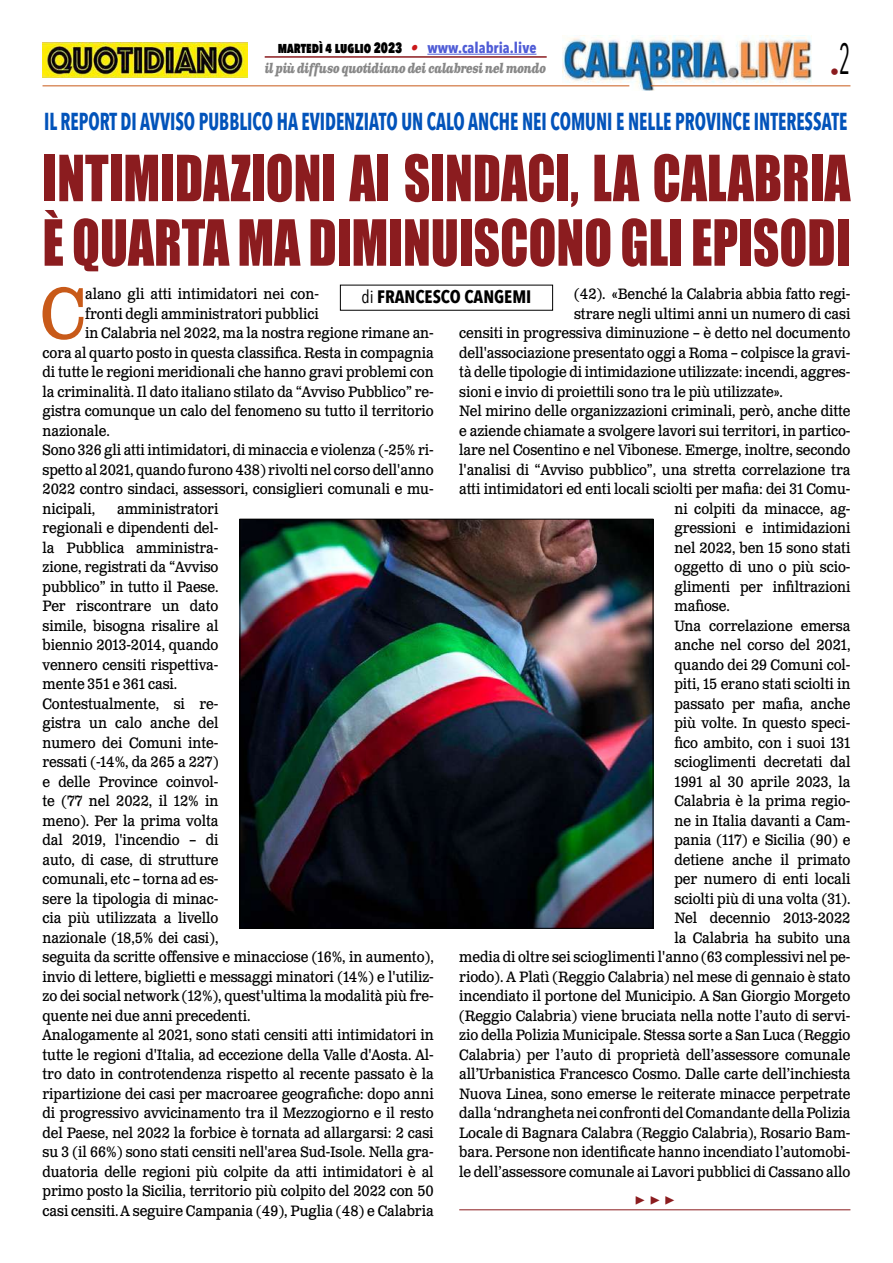
<style>
.page{position:relative;width:893px;height:1263px;background:#fff}
.page>*{position:absolute;margin:0;border:0;box-sizing:border-box;transform-origin:0 0}
.t1{font:71.25px "Clarendon Text Pro";color:#c85a19;scale:.9 1}
.t2{font:58.8px/64.5px "Impact";color:#8b1c1f;scale:.87 1}
.t3{font:700 24.45px "Avenir Next Condensed";color:#0253ba;scale:.75 1}
.t4{font:700 18px "Avenir Next Condensed";color:#000}
.t5{font:700 18px "Minion Pro";color:#8b1c1f}
.t6{font:18px "Avenir Next Condensed";color:#8b1c1f}
.t7{font:15px/19.5px "Clarendon Text Pro";letter-spacing:-.005em;color:#000;scale:.9 1}
.t8{font:800 15px "Avenir Next Condensed";color:#000;scale:.85 1}
.t9{font:italic 700 13.5px "Clarendon Text Pro";letter-spacing:-.05em;color:#878787;scale:.79 1}
.s1{font-family:"Clarendon Text Pro";font-weight:700;font-style:italic;color:#ca181a}
.s2{font-weight:700;color:#4f5cd6}
.s3{font-weight:400}
</style>
<div class="page">
<img style="left:563px;top:36px;width:248px;height:54px">
<hr style="left:43px;top:85px;width:586px;height:1px;background:#c85a19">
<hr style="left:651px;top:85px;width:199px;height:1px;background:#c85a19">
<hr style="left:427px;top:54px;width:109px;height:1px;background:#4f5cd6">
<hr style="left:265px;top:56px;width:282px;height:2px;background:#8b1c1f">
<img style="left:43px;top:43px;width:204px;height:34px">
<hr style="left:459px;top:1209px;width:391px;height:1px;background:#8b1c1f">
<img style="left:242px;top:521px;width:409px;height:405px">
<p class="t8" style="left:278px;top:38px;width:306px">MARTEDÌ 4 LUGLIO 2023 <span class="s1">•</span> <span class="s2">www.calabria.live</span></p>
<p class="t9" style="left:265px;top:60px;width:358px">il più diffuso quotidiano dei calabresi nel mondo</p>
<p class="t6" style="left:830px;top:57px;width:22px">•<sup>2</sup></p>
<h3 class="t3" style="left:44px;top:107px;width:1072px">IL REPORT DI AVVISO PUBBLICO HA EVIDENZIATO UN CALO ANCHE NEI COMUNI E NELLE PROVINCE INTERESSATE</h3>
<h2 class="t2" style="left:43px;top:144px;width:930px">INTIMIDAZIONI AI SINDACI, LA CALABRIA<br>È QUARTA MA DIMINUISCONO GLI EPISODI</h2>
<h1 class="t1" style="left:40px;top:270px;width:52px">C</h1>
<p class="t7" style="left:85px;top:285px;width:261px">alano gli atti intimidatori nei con-</p>
<p class="t7" style="left:574px;top:285px;width:309px">(42). «Benché la Calabria abbia fatto regi-</p>
<p class="t7" style="left:574px;top:304px;width:309px">strare negli ultimi anni un numero di casi</p>
<p class="t7" style="left:459px;top:324px;width:436px">censiti in progressiva diminuzione – è detto nel documento</p>
<p class="t7" style="left:459px;top:343px;width:436px">dell'associazione presentato oggi a Roma – colpisce la gravi-</p>
<p class="t7" style="left:459px;top:363px;width:436px">tà delle tipologie di intimidazione utilizzate: incendi, aggres-</p>
<p class="t7" style="left:459px;top:382px;width:361px">sioni e invio di proiettili sono tra le più utilizzate».</p>
<p class="t7" style="left:459px;top:402px;width:436px">Nel mirino delle organizzazioni criminali, però, anche ditte</p>
<p class="t7" style="left:459px;top:421px;width:436px">e aziende chiamate a svolgere lavori sui territori, in partico-</p>
<p class="t7" style="left:459px;top:441px;width:436px">lare nel Cosentino e nel Vibonese. Emerge, inoltre, secondo</p>
<p class="t7" style="left:459px;top:460px;width:436px">l'analisi di “Avviso pubblico”, una stretta correlazione tra</p>
<p class="t7" style="left:459px;top:480px;width:436px">atti intimidatori ed enti locali sciolti per mafia: dei 31 Comu-</p>
<p class="t7" style="left:674px;top:499px;width:197px">ni colpiti da minacce, ag-</p>
<p class="t7" style="left:674px;top:519px;width:197px">gressioni e intimidazioni</p>
<p class="t7" style="left:674px;top:538px;width:197px">nel 2022, ben 15 sono stati</p>
<p class="t7" style="left:674px;top:558px;width:197px">oggetto di uno o più scio-</p>
<p class="t7" style="left:674px;top:577px;width:197px">glimenti per infiltrazioni</p>
<p class="t7" style="left:674px;top:597px;width:63px">mafiose.</p>
<p class="t7" style="left:674px;top:616px;width:197px">Una correlazione emersa</p>
<p class="t7" style="left:674px;top:636px;width:197px">anche nel corso del 2021,</p>
<p class="t7" style="left:674px;top:655px;width:197px">quando dei 29 Comuni col-</p>
<p class="t7" style="left:674px;top:675px;width:197px">piti, 15 erano stati sciolti in</p>
<p class="t7" style="left:674px;top:694px;width:197px">passato per mafia, anche</p>
<p class="t7" style="left:674px;top:714px;width:197px">più volte. In questo speci-</p>
<p class="t7" style="left:674px;top:733px;width:197px">fico ambito, con i suoi 131</p>
<p class="t7" style="left:674px;top:753px;width:197px">scioglimenti decretati dal</p>
<p class="t7" style="left:674px;top:772px;width:197px">1991 al 30 aprile 2023, la</p>
<p class="t7" style="left:674px;top:792px;width:197px">Calabria è la prima regio-</p>
<p class="t7" style="left:674px;top:811px;width:197px">ne in Italia davanti a Cam-</p>
<p class="t7" style="left:674px;top:831px;width:197px">pania (117) e Sicilia (90) e</p>
<p class="t7" style="left:674px;top:850px;width:197px">detiene anche il primato</p>
<p class="t7" style="left:674px;top:870px;width:197px">per numero di enti locali</p>
<p class="t7" style="left:674px;top:889px;width:197px">sciolti più di una volta (31).</p>
<p class="t7" style="left:674px;top:909px;width:197px">Nel decennio 2013-2022</p>
<p class="t7" style="left:674px;top:928px;width:197px">la Calabria ha subito una</p>
<p class="t7" style="left:459px;top:948px;width:436px">media di oltre sei scioglimenti l'anno (63 complessivi nel pe-</p>
<p class="t7" style="left:459px;top:967px;width:436px">riodo). A Platì (Reggio Calabria) nel mese di gennaio è stato</p>
<p class="t7" style="left:459px;top:987px;width:436px">incendiato il portone del Municipio. A San Giorgio Morgeto</p>
<p class="t7" style="left:459px;top:1006px;width:436px">(Reggio Calabria) viene bruciata nella notte l’auto di servi-</p>
<p class="t7" style="left:459px;top:1026px;width:436px">zio della Polizia Municipale. Stessa sorte a San Luca (Reggio</p>
<p class="t7" style="left:459px;top:1045px;width:436px">Calabria) per l’auto di proprietà dell’assessore comunale</p>
<p class="t7" style="left:459px;top:1065px;width:436px">all’Urbanistica Francesco Cosmo. Dalle carte dell’inchiesta</p>
<p class="t7" style="left:459px;top:1084px;width:436px">Nuova Linea, sono emerse le reiterate minacce perpetrate</p>
<p class="t7" style="left:459px;top:1104px;width:436px">dalla ‘ndrangheta nei confronti del Comandante della Polizia</p>
<p class="t7" style="left:459px;top:1123px;width:436px">Locale di Bagnara Calabra (Reggio Calabria), Rosario Bam-</p>
<p class="t7" style="left:459px;top:1143px;width:436px">bara. Persone non identificate hanno incendiato l’automobi-</p>
<p class="t7" style="left:459px;top:1162px;width:436px">le dell’assessore comunale ai Lavori pubblici di Cassano allo</p>
<p class="t4" style="left:362px;top:286px;width:171px"><span class="s3">di</span> FRANCESCO CANGEMI</p>
<p class="t7" style="left:85px;top:304px;width:261px">fronti degli amministratori pubblici</p>
<p class="t7" style="left:85px;top:324px;width:389px">in Calabria nel 2022, ma la nostra regione rimane an-</p>
<p class="t7" style="left:43px;top:343px;width:436px">cora al quarto posto in questa classifica. Resta in compagnia</p>
<p class="t7" style="left:43px;top:363px;width:436px">di tutte le regioni meridionali che hanno gravi problemi con</p>
<p class="t7" style="left:43px;top:382px;width:436px">la criminalità. Il dato italiano stilato da “Avviso Pubblico” re-</p>
<p class="t7" style="left:43px;top:402px;width:436px">gistra comunque un calo del fenomeno su tutto il territorio</p>
<p class="t7" style="left:43px;top:421px;width:76px">nazionale.</p>
<p class="t7" style="left:43px;top:441px;width:436px">Sono 326 gli atti intimidatori, di minaccia e violenza (-25% ri-</p>
<p class="t7" style="left:43px;top:460px;width:436px">spetto al 2021, quando furono 438) rivolti nel corso dell'anno</p>
<p class="t7" style="left:43px;top:480px;width:436px">2022 contro sindaci, assessori, consiglieri comunali e mu-</p>
<p class="t7" style="left:43px;top:499px;width:60px">nicipali,</p>
<p class="t7" style="left:43px;top:499px;width:436px;text-indent:75px">amministratori<br>regionali e dipendenti del-<br>la Pubblica amministra-<br>zione, registrati da “Avviso<br>pubblico” in tutto il Paese.<br>Per riscontrare un dato<br>simile, bisogna risalire al<br>biennio 2013-2014, quando<br>vennero censiti rispettiva-<br>mente 351 e 361 casi.<br>Contestualmente, si re-<br>gistra un calo anche del<br>numero dei Comuni inte-<br>ressati (-14%, da 265 a 227)<br>e delle Province coinvol-<br>te (77 nel 2022, il 12% in<br>meno). Per la prima volta<br>dal 2019, l'incendio – di<br>auto, di case, di strutture<br>comunali, etc – torna ad es-<br>sere la tipologia di minac-<br>cia più utilizzata a livello<br>nazionale (18,5% dei casi),<br>seguita da scritte offensive e minacciose (16%, in aumento), invio di lettere, biglietti e messaggi minatori (14%) e l'utiliz&shy;zo dei social network (12%), quest'ultima la modalità più fre&shy;quente nei due anni precedenti.<br>Analogamente al 2021, sono stati censiti atti intimidatori in tutte le regioni d'Italia, ad eccezione della Valle d'Aosta. Al&shy;tro dato in controtendenza rispetto al recente passato è la ripartizione dei casi per macroaree geografiche: dopo anni di progressivo avvicinamento tra il Mezzogiorno e il resto del Paese, nel 2022 la forbice è tornata ad allargarsi: 2 casi su 3 (il 66%) sono stati censiti nell'area Sud-Isole. Nella gra&shy;duatoria delle regioni più colpite da atti intimidatori è al primo posto la Sicilia, territorio più colpito del 2022 con 50 casi censiti. A seguire Campania (49), Puglia (48) e Calabria</p>
<p class="t5" style="left:635px;top:1187px;width:42px">▶ ▶ ▶</p>
</div>
